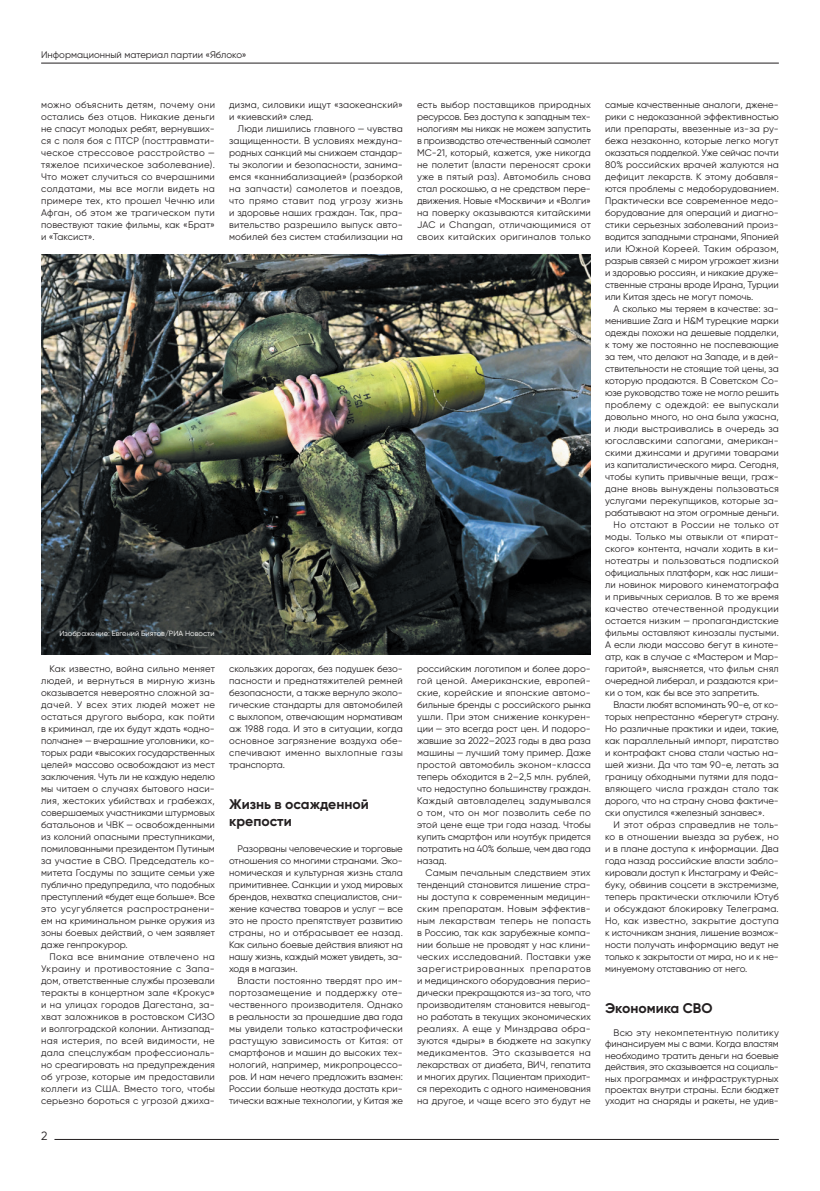
<style>
.page{position:relative;width:820px;height:1191px;background:#fff}
.page>*{position:absolute;margin:0;border:0;box-sizing:border-box;transform-origin:0 0}
.t1{font:700 14px/16.8px "Gilroy";color:#231f20}
.t2{font:12px "Gilroy";color:#231f20}
.t3{font:9.5px/12px "Gilroy";color:#231f20;text-align:justify}
.t4{font:7.5px "Gilroy";color:#fff}
</style>
<div class="page">
<hr style="left:41px;top:63px;width:737px;height:1px;background:#231f20">
<hr style="left:54px;top:1139px;width:724px;height:1px;background:#231f20">
<img style="left:41px;top:254px;width:549px;height:400px">
<p class="t3" style="left:41px;top:49px;width:207px">Информационный материал партии «Яблоко»</p>
<p class="t3" style="left:41px;top:99px;width:175px">можно объяснить детям, почему они остались без отцов. Никакие деньги не спасут молодых ребят, вернувших&shy;ся с поля боя с ПТСР (посттравмати&shy;ческое стрессовое расстройство — тяжелое психическое заболевание).<br>Что может случиться со вчерашними солдатами, мы все могли видеть на примере тех, кто прошел Чечню или Афган, об этом же трагическом пути повествуют такие фильмы, как «Брат» и «Таксист».</p>
<p class="t3" style="left:229px;top:99px;width:175px">дизма, силовики ищут «заокеанский» и «киевский» след.</p>
<p class="t3" style="left:229px;top:123px;width:175px;text-indent:9px">Люди лишились главного — чувства защищенности. В условиях междуна&shy;родных санкций мы снижаем стандар&shy;ты экологии и безопасности, занима&shy;емся «каннибализацией» (разборкой на запчасти) самолетов и поездов, что прямо ставит под угрозу жизнь и здоровье наших граждан. Так, пра&shy;вительство разрешило выпуск авто&shy;мобилей без систем стабилизации на</p>
<p class="t4" style="left:59px;top:629px;width:157px">Изображение: Евгений Биятов/РИА Новости</p>
<p class="t3" style="left:41px;top:663px;width:175px;text-indent:9px">Как известно, война сильно меняет людей, и вернуться в мирную жизнь оказывается невероятно сложной за&shy;дачей. У всех этих людей может не остаться другого выбора, как пойти в криминал, где их будут ждать «одно&shy;полчане» — вчерашние уголовники, ко&shy;торых ради «высоких государственных целей» массово освобождают из мест заключения. Чуть ли не каждую неделю мы читаем о случаях бытового наси&shy;лия, жестоких убийствах и грабежах, совершаемых участниками штурмовых батальонов и ЧВК — освобожденными из колоний опасными преступниками, помилованными президентом Путиным за участие в СВО. Председатель ко&shy;митета Госдумы по защите семьи уже публично предупредила, что подобных преступлений «будет еще больше». Все это усугубляется распространени&shy;ем на криминальном рынке оружия из зоны боевых действий, о чем заявляет даже генпрокурор.</p>
<p class="t3" style="left:41px;top:951px;width:175px;text-indent:9px">Пока все внимание отвлечено на Украину и противостояние с Запа&shy;дом, ответственные службы прозевали теракты в концертном зале «Крокус» и на улицах городов Дагестана, за&shy;хват заложников в ростовском СИЗО и волгоградской колонии. Антизапад&shy;ная истерия, по всей видимости, не дала спецслужбам профессиональ&shy;но среагировать на предупреждения об угрозе, которые им предоставили коллеги из США. Вместо того, чтобы серьезно бороться с угрозой джиха-</p>
<p class="t2" style="left:41px;top:1128px;width:8px">2</p>
<p class="t3" style="left:229px;top:663px;width:175px">скользких дорогах, без подушек безо&shy;пасности и преднатяжителей ремней безопасности, а также вернуло эколо&shy;гические стандарты для автомобилей с выхлопом, отвечающим нормативам аж 1988 года. И это в ситуации, когда основное загрязнение воздуха обе&shy;спечивают именно выхлопные газы транспорта.</p>
<p class="t1" style="left:229px;top:795px;width:141px">Жизнь в осажденной крепости</p>
<p class="t3" style="left:229px;top:843px;width:175px;text-indent:9px">Разорваны человеческие и торговые отношения со многими странами. Эко&shy;номическая и культурная жизнь стала примитивнее. Санкции и уход мировых брендов, нехватка специалистов, сни&shy;жение качества товаров и услуг — все это не просто препятствует развитию страны, но и отбрасывает ее назад.<br>Как сильно боевые действия влияют на нашу жизнь, каждый может увидеть, за&shy;ходя в магазин.</p>
<p class="t3" style="left:229px;top:975px;width:175px;text-indent:9px">Власти постоянно твердят про им&shy;портозамещение и поддержку оте&shy;чественного производителя. Однако в реальности за прошедшие два года мы увидели только катастрофически растущую зависимость от Китая: от смартфонов и машин до высоких тех&shy;нологий, например, микропроцессо&shy;ров. И нам нечего предложить взамен:<br>России больше неоткуда достать кри&shy;тически важные технологии, у Китая же</p>
<p class="t3" style="left:417px;top:99px;width:175px">есть выбор поставщиков природных ресурсов. Без доступа к западным тех&shy;нологиям мы никак не можем запустить в производство отечественный самолет МС‑ 21, который, кажется, уже никогда не полетит (власти переносят сроки уже в пятый раз). Автомобиль снова стал роскошью, а не средством пере&shy;движения. Новые «Москвичи» и «Волги» на поверку оказываются китайскими JAC и Changan, отличающимися от своих китайских оригиналов только</p>
<p class="t3" style="left:417px;top:663px;width:175px">российским логотипом и более доро&shy;гой ценой. Американские, европей&shy;ские, корейские и японские автомо&shy;бильные бренды с российского рынка ушли. При этом снижение конкурен&shy;ции — это всегда рост цен. И подоро&shy;жавшие за 2022–2023 годы в два раза машины — лучший тому пример. Даже простой автомобиль эконом-класса теперь обходится в 2–2,5 млн. рублей, что недоступно большинству граждан.<br>Каждый автовладелец задумывался о том, что он мог позволить себе по этой цене еще три года назад. Чтобы купить смартфон или ноутбук придется потратить на 40% больше, чем два года назад.</p>
<p class="t3" style="left:417px;top:867px;width:175px;text-indent:9px">Самым печальным следствием этих тенденций становится лишение стра&shy;ны доступа к современным медицин&shy;ским препаратам. Новым эффектив&shy;ным лекарствам теперь не попасть в Россию, так как зарубежные компа&shy;нии больше не проводят у нас клини&shy;ческих исследований. Поставки уже зарегистрированных препаратов и медицинского оборудования перио&shy;дически прекращаются из-за того, что производителям становится невыгод&shy;но работать в текущих экономических реалиях. А еще у Минздрава обра&shy;зуются «дыры» в бюджете на закупку медикаментов. Это сказывается на лекарствах от диабета, ВИЧ, гепатита и многих других. Пациентам приходит&shy;ся переходить с одного наименования на другое, и чаще всего это будут не</p>
<p class="t3" style="left:604px;top:99px;width:175px">самые качественные аналоги, джене&shy;рики с недоказанной эффективностью или препараты, ввезенные из-за ру&shy;бежа незаконно, которые легко могут оказаться подделкой. Уже сейчас почти 80% российских врачей жалуются на дефицит лекарств. К этому добавля&shy;ются проблемы с медоборудованием.<br>Практически все современное медо&shy;борудование для операций и диагно&shy;стики серьезных заболеваний произ&shy;водится западными странами, Японией или Южной Кореей. Таким образом, разрыв связей с миром угрожает жизни и здоровью россиян, и никакие друже&shy;ственные страны вроде Ирана, Турции или Китая здесь не могут помочь.</p>
<p class="t3" style="left:604px;top:303px;width:175px;text-indent:9px">А сколько мы теряем в качестве: за&shy;менившие Zara и H&amp;M турецкие марки одежды похожи на дешевые подделки, к тому же постоянно не поспевающие за тем, что делают на Западе, и в дей&shy;ствительности не стоящие той цены, за которую продаются. В Советском Со&shy;юзе руководство тоже не могло решить проблему с одеждой: ее выпускали довольно много, но она была ужасна, и люди выстраивались в очередь за югославскими сапогами, американ&shy;скими джинсами и другими товарами из капиталистического мира. Сегодня, чтобы купить привычные вещи, граж&shy;дане вновь вынуждены пользоваться услугами перекупщиков, которые за&shy;рабатывают на этом огромные деньги.</p>
<p class="t3" style="left:604px;top:519px;width:175px;text-indent:9px">Но отстают в России не только от моды. Только мы отвыкли от «пират&shy;ского» контента, начали ходить в ки&shy;нотеатры и пользоваться подпиской официальных платформ, как нас лиши&shy;ли новинок мирового кинематографа и привычных сериалов. В то же время качество отечественной продукции остается низким — пропагандистские фильмы оставляют кинозалы пустыми.<br>А если люди массово бегут в киноте&shy;атр, как в случае с «Мастером и Мар&shy;гаритой», выясняется, что фильм снял очередной либерал, и раздаются кри&shy;ки о том, как бы все это запретить.</p>
<p class="t3" style="left:604px;top:699px;width:175px;text-indent:9px">Власти любят вспоминать 90‑ е, от ко&shy;торых непрестанно «берегут» страну.<br>Но различные практики и идеи, такие, как параллельный импорт, пиратство и контрафакт снова стали частью на&shy;шей жизни. Да что там 90‑ е, летать за границу обходными путями для пода&shy;вляющего числа граждан стало так дорого, что на страну снова фактиче&shy;ски опустился «железный занавес».</p>
<p class="t3" style="left:604px;top:819px;width:175px;text-indent:9px">И этот образ справедлив не толь&shy;ко в отношении выезда за рубеж, но и в плане доступа к информации. Два года назад российские власти забло&shy;кировали доступ к Инстаграму и Фейс&shy;буку, обвинив соцсети в экстремизме, теперь практически отключили Ютуб и обсуждают блокировку Телеграма.<br>Но, как известно, закрытие доступа к источникам знания, лишение возмож&shy;ности получать информацию ведут не только к закрытости от мира, но и к не&shy;минуемому отставанию от него.</p>
<p class="t1" style="left:604px;top:999px;width:109px">Экономика СВО</p>
<p class="t3" style="left:604px;top:1026px;width:175px;line-height:11.4px;text-indent:9px">Всю эту некомпетентную политику финансируем мы с вами. Когда властям необходимо тратить деньги на боевые действия, это сказывается на социаль&shy;ных программах и инфраструктурных проектах внутри страны. Если бюджет уходит на снаряды и ракеты, не удив-</p>
</div>
